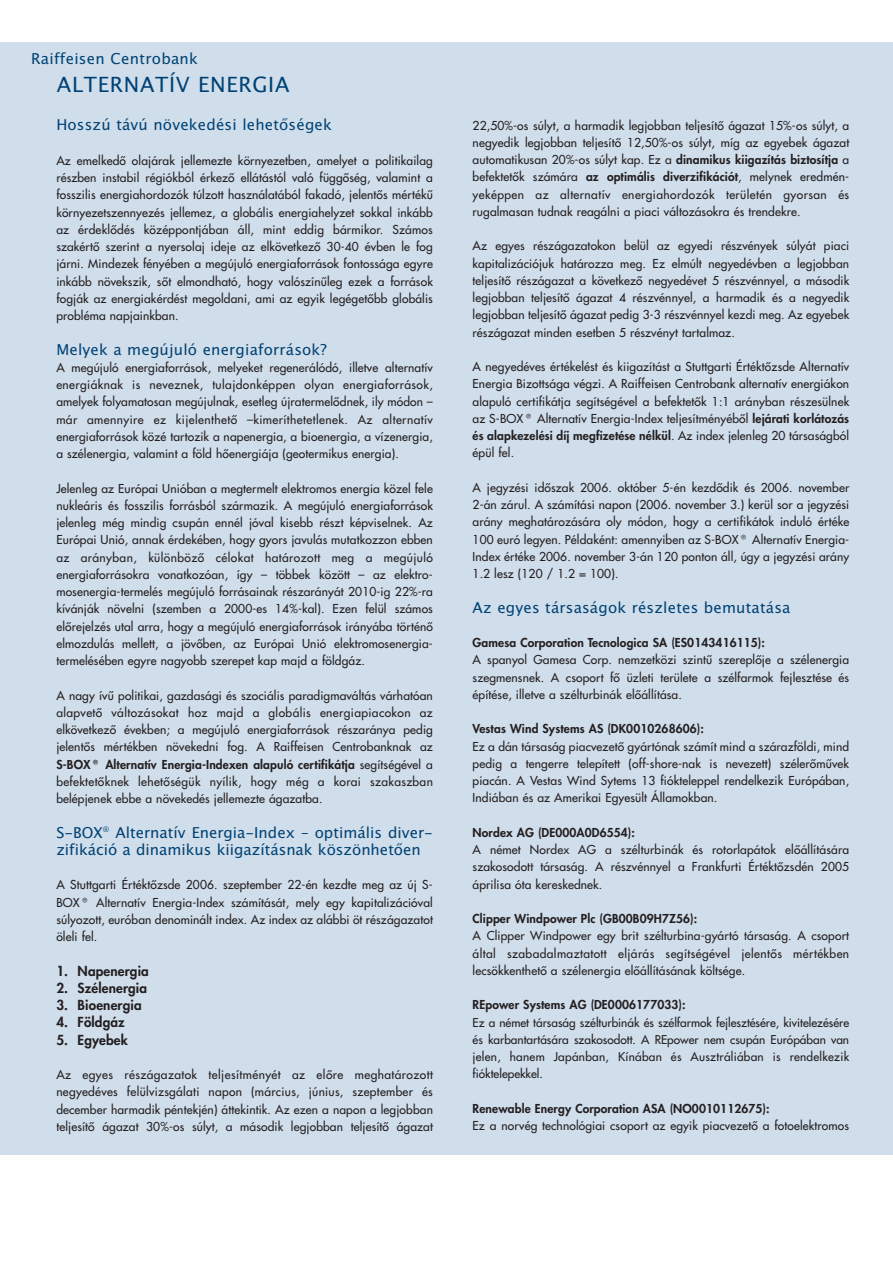
<style>
.page{position:relative;width:893px;height:1263px;background:#fff}
.page>*{position:absolute;margin:0;border:0;box-sizing:border-box;transform-origin:0 0}
.t1{font:21px "Lucida Grande";letter-spacing:.03em;color:#004274}
.t2{font:15px/17.2px "Lucida Grande";letter-spacing:.015em;color:#004274}
.t3{font:800 13.5px "Futura CE";letter-spacing:.01em;color:#231f20}
.t4{font:500 12px/17.2px "Futura CE";letter-spacing:.01em;color:#231f20;text-align:justify}
.t5{font:800 12px "Futura CE";letter-spacing:.01em;color:#231f20}
.t6{font:500 11.85px/17.2px "Futura CE";letter-spacing:.025em;color:#231f20;text-align:justify}
.s1{font-weight:800}
</style>
<div class="page">
<div style="left:0;top:43px;width:892px;height:1112px;background:#d0ddeb"></div>
<p class="t2" style="left:31px;top:51px;width:168px">Raiffeisen Centrobank</p>
<h1 class="t1" style="left:57px;top:75px;width:234px">ALTERNATÍV ENERGIA</h1>
<p class="t2" style="left:56px;top:117px;width:277px">Hosszú távú növekedési lehetőségek</p>
<p class="t4" style="left:56px;top:153px;width:378px">Az emelkedő olajárak jellemezte környezetben, amelyet a politikailag részben instabil régiókból érkező ellátástól való függőség, valamint a fosszilis energiahordozók túlzott használatából fakadó, jelentős mértékű környezetszennyezés jellemez, a globális energiahelyzet sokkal inkább az érdeklődés középpontjában áll, mint eddig bármikor. Számos szakértő szerint a nyersolaj ideje az elkövetkező 30-40 évben le fog járni. Mindezek fényében a megújuló energiaforrások fontossága egyre inkább növekszik, sőt elmondható, hogy valószínűleg ezek a források fogják az energiakérdést megoldani, ami az egyik legégetőbb globális probléma napjainkban.</p>
<p class="t2" style="left:56px;top:342px;width:272px">Melyek a megújuló energiaforrások?</p>
<p class="t4" style="left:56px;top:360px;width:378px">A megújuló energiaforrások, melyeket regenerálódó, illetve alternatív energiáknak is neveznek, tulajdonképpen olyan energiaforrások, amelyek folyamatosan megújulnak, esetleg újratermelődnek, ily módon – már amennyire ez kijelenthető –kimeríthetetlenek. Az alternatív energiaforrások közé tartozik a napenergia, a bioenergia, a vízenergia, a szélenergia, valamint a föld hőenergiája (geotermikus energia).</p>
<p class="t4" style="left:56px;top:480px;width:378px">Jelenleg az Európai Unióban a megtermelt elektromos energia közel fele nukleáris és fosszilis forrásból származik. A megújuló energiaforrások jelenleg még mindig csupán ennél jóval kisebb részt képviselnek. Az Európai Unió, annak érdekében, hogy gyors javulás mutatkozzon ebben az arányban, különböző célokat határozott meg a megújuló energiaforrásokra vonatkozóan, így – többek között – az elektro&shy;mosenergia-termelés megújuló forrásainak részarányát 2010-ig 22%-ra kívánják növelni (szemben a 2000-es 14%-kal). Ezen felül számos előrejelzés utal arra, hogy a megújuló energiaforrások irányába történő elmozdulás mellett, a jövőben, az Európai Unió elektromosenergia&shy;termelésében egyre nagyobb szerepet kap majd a földgáz.</p>
<p class="t4" style="left:56px;top:687px;width:378px">A nagy ívű politikai, gazdasági és szociális paradigmaváltás várhatóan alapvető változásokat hoz majd a globális energiapiacokon az elkövetkező években; a megújuló energiaforrások részaránya pedig jelentős mértékben növekedni fog. A Raiffeisen Centrobanknak az <span class="s1">S-BOX® Alternatív Energia-Indexen alapuló certifikátja</span> segítségével a befektetőknek lehetőségük nyílik, hogy még a korai szakaszban belépjenek ebbe a növekedés jellemezte ágazatba.</p>
<p class="t2" style="left:56px;top:825px;width:378px">S-BOX<sup>®</sup> Alternatív Energia-Index – optimális diver&shy;zifikáció a dinamikus kiigazításnak köszönhetően</p>
<p class="t4" style="left:56px;top:877px;width:378px">A Stuttgarti Értéktőzsde 2006. szeptember 22-én kezdte meg az új S-BOX® Alternatív Energia-Index számítását, mely egy kapitalizációval súlyozott, euróban denominált index. Az index az alábbi öt részágazatot öleli fel.</p>
<p class="t3" style="left:56px;top:964px;width:94px">1. Napenergia</p>
<p class="t3" style="left:56px;top:981px;width:92px">2. Szélenergia</p>
<p class="t3" style="left:56px;top:999px;width:87px">3. Bioenergia</p>
<p class="t3" style="left:56px;top:1016px;width:70px">4. Földgáz</p>
<p class="t3" style="left:56px;top:1033px;width:73px">5. Egyebek</p>
<p class="t4" style="left:56px;top:1067px;width:378px">Az egyes részágazatok teljesítményét az előre meghatározott negyedéves felülvizsgálati napon (március, június, szeptember és december harmadik péntekjén) áttekintik. Az ezen a napon a legjobban teljesítő ágazat 30%-os súlyt, a második legjobban teljesítő ágazat</p>
<p class="t4" style="left:473px;top:117px;width:378px">22,50%-os súlyt, a harmadik legjobban teljesítő ágazat 15%-os súlyt, a negyedik legjobban teljesítő 12,50%-os súlyt, míg az egyebek ágazat automatikusan 20%-os súlyt kap. Ez a <span class="s1">dinamikus kiigazítás biztosítja</span> a befektetők számára <span class="s1">az optimális diverzifikációt</span>, melynek eredmén&shy;yeképpen az alternatív energiahordozók területén gyorsan és rugalmasan tudnak reagálni a piaci változásokra és trendekre.</p>
<p class="t4" style="left:473px;top:238px;width:378px">Az egyes részágazatokon belül az egyedi részvények súlyát piaci kapitalizációjuk határozza meg. Ez elmúlt negyedévben a legjobban teljesítő részágazat a következő negyedévet 5 részvénnyel, a második legjobban teljesítő ágazat 4 részvénnyel, a harmadik és a negyedik legjobban teljesítő ágazat pedig 3-3 részvénnyel kezdi meg. Az egyebek részágazat minden esetben 5 részvényt tartalmaz.</p>
<p class="t4" style="left:473px;top:359px;width:378px">A negyedéves értékelést és kiigazítást a Stuttgarti Értéktőzsde Alternatív Energia Bizottsága végzi. A Raiffeisen Centrobank alternatív energiákon alapuló certifikátja segítségével a befektetők 1:1 arányban részesülnek az S-BOX® Alternatív Energia-Index teljesítményéből <span class="s1">lejárati korlátozás és alapkezelési díj megfizetése nélkül</span>. Az index jelenleg 20 társaságból épül fel.</p>
<p class="t4" style="left:473px;top:480px;width:378px">A jegyzési időszak 2006. október 5-én kezdődik és 2006. november 2-án zárul. A számítási napon (2006. november 3.) kerül sor a jegyzési arány meghatározására oly módon, hogy a certifikátok induló értéke 100 euró legyen. Példaként: amennyiben az S-BOX® Alternatív Energia-Index értéke 2006. november 3-án 120 ponton áll, úgy a jegyzési arány 1.2 lesz (120 / 1.2 = 100).</p>
<p class="t2" style="left:473px;top:600px;width:319px">Az egyes társaságok részletes bemutatása</p>
<p class="t5" style="left:473px;top:637px;width:294px">Gamesa Corporation Tecnologica SA (ES0143416115):</p>
<p class="t4" style="left:473px;top:652px;width:378px">A spanyol Gamesa Corp. nemzetközi szintű szereplője a szélenergia szegmensnek. A csoport fő üzleti területe a szélfarmok fejlesztése és építése, illetve a szélturbinák előállítása.</p>
<p class="t5" style="left:473px;top:723px;width:233px">Vestas Wind Systems AS (DK0010268606):</p>
<p class="t4" style="left:473px;top:738px;width:378px">Ez a dán társaság piacvezető gyártónak számít mind a szárazföldi, mind pedig a tengerre telepített (off-shore-nak is nevezett) szélerőművek piacán. A Vestas Wind Sytems 13 fiókteleppel rendelkezik Európában, Indiában és az Amerikai Egyesült Államokban.</p>
<p class="t5" style="left:473px;top:827px;width:164px">Nordex AG (DE000A0D6554):</p>
<p class="t4" style="left:473px;top:842px;width:378px">A német Nordex AG a szélturbinák és rotorlapátok előállítására szakosodott társaság. A részvénnyel a Frankfurti Értéktőzsdén 2005 áprilisa óta kereskednek.</p>
<p class="t5" style="left:473px;top:913px;width:226px">Clipper Windpower Plc (GB00B09H7Z56):</p>
<p class="t4" style="left:473px;top:928px;width:378px">A Clipper Windpower egy brit szélturbina-gyártó társaság. A csoport által szabadalmaztatott eljárás segítségével jelentős mértékben lecsökkenthető a szélenergia előállításának költsége.</p>
<p class="t5" style="left:473px;top:999px;width:214px">REpower Systems AG (DE0006177033):</p>
<p class="t6" style="left:473px;top:1014px;width:378px">Ez a német társaság szélturbinák és szélfarmok fejlesztésére, kivitelezésére és karbantartására szakosodott. A REpower nem csupán Európában van jelen, hanem Japánban, Kínában és Ausztráliában is rendelkezik fióktelepekkel.</p>
<p class="t5" style="left:473px;top:1103px;width:298px">Renewable Energy Corporation ASA (NO0010112675):</p>
<p class="t4" style="left:473px;top:1118px;width:378px">Ez a norvég technológiai csoport az egyik piacvezető a fotoelektromos</p>
</div>
